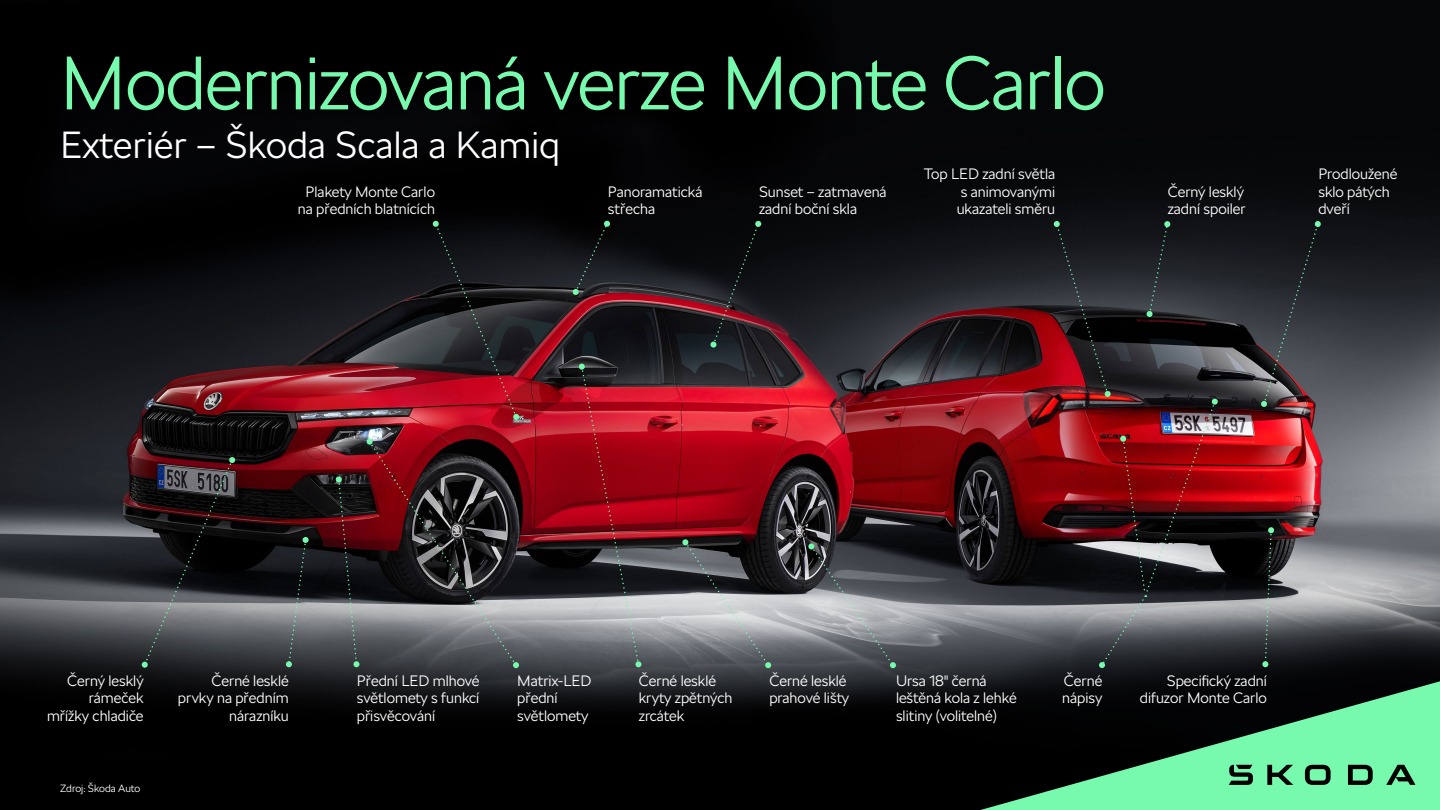
<style>
.page{position:relative;width:1440px;height:810px;background:#fff}
.page>*{position:absolute;margin:0;border:0;box-sizing:border-box;transform-origin:0 0}
.t1{font:300 75px "SKODA Next";letter-spacing:-.01em;color:#78faae}
.t2{font:300 37.5px "SKODA Next";letter-spacing:.01em;color:#fff}
.t3{font:300 15px/17.2px "SKODA Next";color:#fff}
.t4{font:300 10.5px "SKODA Next";color:#fff}
</style>
<div class="page">
<img style="left:0;top:0;width:1440px;height:810px">
<svg style="left:142px;top:457px;width:93px;height:211px;background:#363336"></svg>
<svg style="left:286px;top:537px;width:23px;height:130px;background:#414748"></svg>
<svg style="left:367px;top:439px;width:152px;height:229px;background:#4b383c"></svg>
<svg style="left:579px;top:364px;width:62px;height:303px;background:#83343f"></svg>
<svg style="left:682px;top:539px;width:89px;height:129px;background:#707276"></svg>
<svg style="left:808px;top:543px;width:88px;height:125px;background:#717479"></svg>
<svg style="left:1262px;top:527px;width:12px;height:140px;background:#3a4341"></svg>
<svg style="left:573px;top:221px;width:37px;height:74px;background:#191d1e"></svg>
<svg style="left:433px;top:221px;width:86px;height:199px;background:#411b23"></svg>
<svg style="left:710px;top:221px;width:51px;height:127px;background:#1e181b"></svg>
<svg style="left:1261px;top:221px;width:60px;height:186px;background:#36353a"></svg>
<svg style="left:336px;top:477px;width:23px;height:190px;background:#413639"></svg>
<svg style="left:1054px;top:221px;width:164px;height:447px;background:#4d2b30"></svg>
<svg style="left:980px;top:681px;width:460px;height:129px;background:#397553"></svg>
<svg style="left:1229px;top:765px;width:186px;height:20px;background:#4b9c6d"></svg>
<p class="t1" style="left:60px;top:39px;width:1047px">Modernizovaná verze Monte Carlo</p>
<p class="t2" style="left:60px;top:123px;width:502px">Exteriér – Škoda Scala a Kamiq</p>
<p class="t3" style="left:298px;top:183px;width:139px;text-align:center">Plakety Monte Carlo na předních blatnících</p>
<p class="t3" style="left:759px;top:183px;width:129px">Sunset – zatmavená zadní boční skla</p>
<p class="t3" style="left:608px;top:183px;width:96px">Panoramatická střecha</p>
<p class="t3" style="left:957px;top:165px;width:100px;text-align:justify;text-indent:-33px">Top LED zadní světla s animovanými ukazateli směru</p>
<p class="t3" style="left:1168px;top:183px;width:78px">Černý lesklý</p>
<p class="t3" style="left:1168px;top:200px;width:80px">zadní spoiler</p>
<p class="t3" style="left:1318px;top:165px;width:80px">Prodloužené sklo pátých dveří</p>
<p class="t3" style="left:47px;top:672px;width:98px;text-align:right">Černý lesklý rámeček mřížky chladiče</p>
<p class="t3" style="left:357px;top:672px;width:124px;text-align:justify">Přední LED mlhové světlomety s funkcí přisvěcování</p>
<p class="t3" style="left:517px;top:672px;width:76px">Matrix-LED</p>
<p class="t3" style="left:178px;top:672px;width:112px;text-align:right">Černé lesklé prvky na předním nárazníku</p>
<p class="t3" style="left:517px;top:690px;width:73px">přední světlomety</p>
<p class="t4" style="left:60px;top:782px;width:82px">Zdroj: Škoda Auto</p>
<p class="t3" style="left:639px;top:672px;width:95px">Černé lesklé kryty zpětných zrcátek</p>
<p class="t3" style="left:769px;top:672px;width:79px">Černé lesklé</p>
<p class="t3" style="left:769px;top:690px;width:81px">prahové lišty</p>
<p class="t3" style="left:896px;top:672px;width:122px">Ursa 18" černá leštěná kola z lehké slitiny (volitelné)</p>
<p class="t3" style="left:1062px;top:672px;width:42px">Černé nápisy</p>
<p class="t3" style="left:1140px;top:672px;width:129px;text-align:right">Specifický zadní difuzor Monte Carlo</p>
</div>
